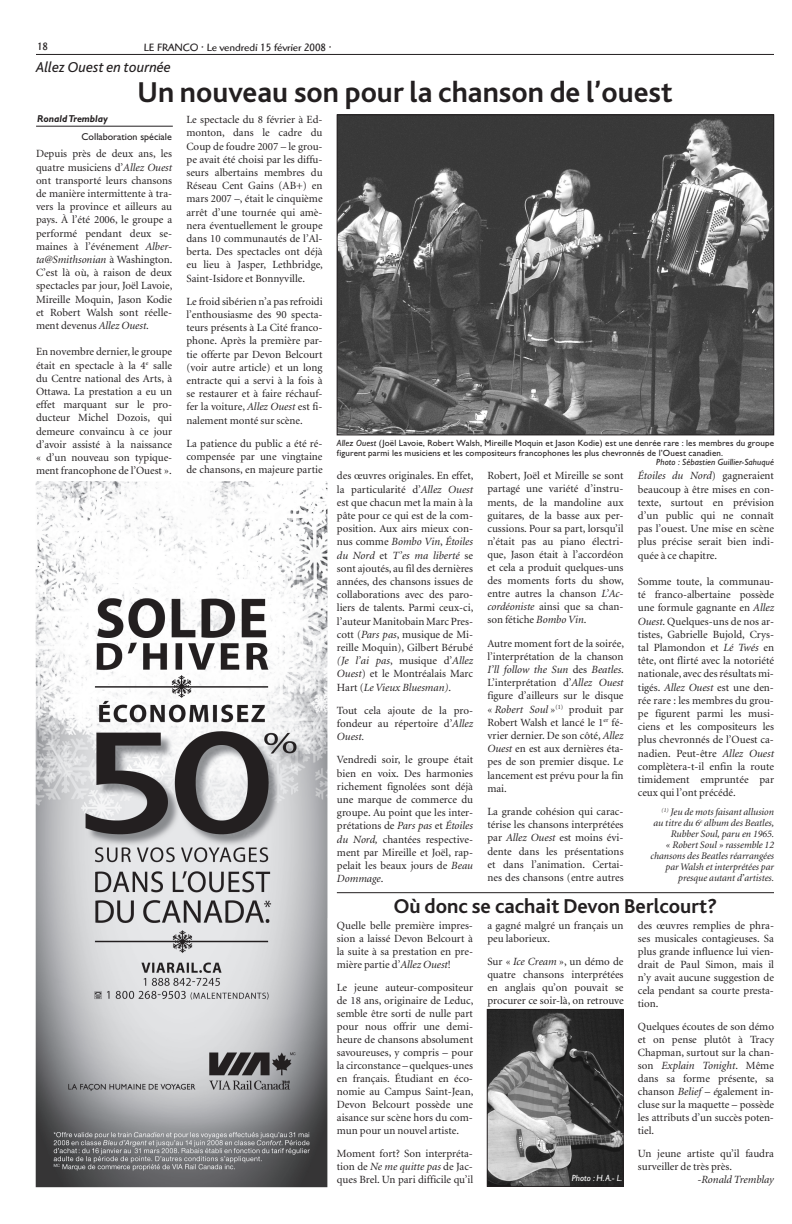
<style>
.page{position:relative;width:792px;height:1224px;background:#fff}
.page>*{position:absolute;margin:0;border:0;box-sizing:border-box;transform-origin:0 0}
.t1{font:700 30px "Bliss";color:#231f20}
.t2{font:700 21px "Bliss";color:#231f20}
.t3{font:italic 15px "Bliss";color:#231f20}
.t4{font:11px/13.2px "Minion";color:#231f20;text-align:justify}
.t5{font:11px "Highlander";color:#231f20}
.t6{font:italic 11px "Minion";color:#231f20}
.t7{font:italic 10px/11px "Minion";color:#231f20;text-align:right}
.t8{font:10px/17.9px "Gill Sans";color:#231f20}
.t9{font:9px "Gill Sans";letter-spacing:.01em;color:#231f20}
.t10{font:italic 9px "Gill Sans";letter-spacing:.01em;color:#231f20}
.t11{font:italic 9px "Gill Sans";color:#fff}
.s1{font-weight:700;font-style:italic}
.s2{font-style:italic}
</style>
<div class="page">
<hr style="left:36px;top:54px;width:738px;height:1px;background:#231f20">
<img style="left:35px;top:481px;width:293px;height:707px">
<img style="left:339px;top:117px;width:433px;height:316px">
<div style="left:337px;top:115px;width:437px;height:320px;border:1px solid #231f20"></div>
<img style="left:489px;top:1011px;width:132px;height:174px">
<div style="left:487px;top:1009px;width:136px;height:178px;border:1px solid #231f20"></div>
<hr style="left:337px;top:892px;width:437px;height:1px;background:#231f20">
<hr style="left:36px;top:126px;width:137px;height:1px;background:#231f20">
<p class="t5" style="left:37px;top:40px;width:12px">18</p>
<p class="t3" style="left:36px;top:59px;width:137px">Allez Ouest en tournée</p>
<p class="t1" style="left:138px;top:76px;width:537px">Un nouveau son pour la chanson de l’ouest</p>
<p class="t5" style="left:144px;top:41px;width:189px">LE FRANCO • Le vendredi 15 février 2008 •</p>
<p class="t8" style="left:82px;top:109px;width:92px;text-indent:-44px"><span class="s1">Ronald Tremblay<br></span>Collaboration spéciale</p>
<p class="t4" style="left:36px;top:148px;width:138px">Depuis près de deux ans, les quatre musiciens d’<span class="s2">Allez Ouest </span>ont transporté leurs chansons de manière intermittente à tra&shy;vers la province et ailleurs au pays. À l’été 2006, le groupe a performé pendant deux se&shy;maines à l’événement <span class="s2">Alber&shy;ta@Smithsonian</span> à Washington.<br>C’est là où, à raison de deux spectacles par jour, Joël Lavoie, Mireille Moquin, Jason Kodie et Robert Walsh sont réelle&shy;ment devenus <span class="s2">Allez Ouest</span>.</p>
<p class="t4" style="left:36px;top:346px;width:138px">En novembre dernier, le groupe était en spectacle à la 4<sup>e</sup> salle du Centre national des Arts, à Ottawa. La prestation a eu un effet marquant sur le pro&shy;ducteur Michel Dozois, qui demeure convaincu à ce jour d’avoir assisté à la naissance « d’un nouveau son typique&shy;ment francophone de l’Ouest ».</p>
<p class="t4" style="left:186px;top:114px;width:138px">Le spectacle du 8 février à Ed&shy;monton, dans le cadre du Coup de foudre 2007 – le grou&shy;pe avait été choisi par les diffu&shy;seurs albertains membres du Réseau Cent Gains (AB+) en mars 2007 –, était le cinquième arrêt d’une tournée qui amè&shy;nera éventuellement le groupe dans 10 communautés de l’Al&shy;berta. Des spectacles ont déjà eu lieu à Jasper, Lethbridge, Saint-Isidore et Bonnyville.</p>
<p class="t4" style="left:186px;top:295px;width:138px">Le froid sibérien n’a pas refroidi l’enthousiasme des 90 specta&shy;teurs présents à La Cité franco&shy;phone. Après la première par&shy;tie offerte par Devon Belcourt (voir autre article) et un long entracte qui a servi à la fois à se restaurer et à faire réchauf&shy;fer la voiture, <span class="s2">Allez Ouest</span> est fi&shy;nalement monté sur scène.</p>
<p class="t4" style="left:186px;top:437px;width:138px">La patience du public a été ré&shy;compensée par une vingtaine de chansons, en majeure partie</p>
<p class="t9" style="left:337px;top:438px;width:439px"><span class="s2">Allez Ouest</span> (Joël Lavoie, Robert Walsh, Mireille Moquin et Jason Kodie) est une denrée rare : les membres du groupe</p>
<p class="t9" style="left:337px;top:447px;width:388px">figurent parmi les musiciens et les compositeurs francophones les plus chevronnés de l’Ouest canadien.</p>
<p class="t10" style="left:656px;top:457px;width:119px">Photo : Sébastien Guillier-Sahuqué</p>
<p class="t4" style="left:337px;top:470px;width:138px">des œuvres originales. En effet, la particularité d’<span class="s2">Allez Ouest </span>est que chacun met la main à la pâte pour ce qui est de la com&shy;position. Aux airs mieux con&shy;nus comme <span class="s2">Bombo Vin</span>, <span class="s2">Étoiles du Nord</span> et <span class="s2">T’es ma liberté</span> se sont ajoutés, au fil des dernières années, des chansons issues de collaborations avec des paro&shy;liers de talents. Parmi ceux-ci, l’auteur Manitobain Marc Pres&shy;cott (<span class="s2">Pars pas</span>, musique de Mi&shy;reille Moquin), Gilbert Bérubé <span class="s2">(Je l’ai pas</span>, musique d’<span class="s2">Allez Ouest</span>) et le Montréalais Marc Hart (<span class="s2">Le Vieux Bluesman)</span>.</p>
<p class="t4" style="left:337px;top:704px;width:138px">Tout cela ajoute de la pro&shy;fondeur au répertoire d’<span class="s2">Allez Ouest.</span></p>
<p class="t4" style="left:337px;top:754px;width:138px">Vendredi soir, le groupe était bien en voix. Des harmonies richement fignolées sont déjà une marque de commerce du groupe. Au point que les inter&shy;prétations de <span class="s2">Pars pas</span> et <span class="s2">Étoiles du Nord,</span> chantées respective&shy;ment par Mireille et Joël, rap&shy;pelait les beaux jours de <span class="s2">Beau Dommage</span>.</p>
<p class="t4" style="left:487px;top:470px;width:138px">Robert, Joël et Mireille se sont partagé une variété d’instru&shy;ments, de la mandoline aux guitares, de la basse aux per&shy;cussions. Pour sa part, lorsqu’il n’était pas au piano électri&shy;que, Jason était à l’accordéon et cela a produit quelques-uns des moments forts du show, entre autres la chanson <span class="s2">L’Ac&shy;cordéoniste</span> ainsi que sa chan&shy;son fétiche <span class="s2">Bombo Vin</span>.</p>
<p class="t4" style="left:487px;top:637px;width:138px">Autre moment fort de la soirée, l’interprétation de la chanson <span class="s2">I’ll follow the Sun</span> des <span class="s2">Beatles</span>.<br>L’interprétation d’<span class="s2">Allez Ouest </span>figure d’ailleurs sur le disque « <span class="s2">Robert Soul</span> »<sup>(1)</sup> produit par Robert Walsh et lancé le 1<sup>er</sup> fé&shy;vrier dernier. De son côté, <span class="s2">Allez Ouest</span> en est aux dernières éta&shy;pes de son premier disque. Le lancement est prévu pour la fin mai.</p>
<p class="t4" style="left:487px;top:805px;width:138px">La grande cohésion qui carac&shy;térise les chansons interprétées par <span class="s2">Allez Ouest</span> est moins évi&shy;dente dans les présentations et dans l’animation. Certai&shy;nes des chansons (entre autres</p>
<p class="t4" style="left:638px;top:470px;width:138px"><span class="s2">Étoiles du Nord</span>) gagneraient beaucoup à être mises en con&shy;texte, surtout en prévision d’un public qui ne connaît pas l’ouest. Une mise en scène plus précise serait bien indi&shy;quée à ce chapitre.</p>
<p class="t4" style="left:638px;top:575px;width:138px">Somme toute, la communau&shy;té franco-albertaine possède une formule gagnante en <span class="s2">Allez Ouest</span>. Quelques-uns de nos ar&shy;tistes, Gabrielle Bujold, Crys&shy;tal Plamondon et <span class="s2">Lé Twés</span> en tête, ont flirté avec la notoriété nationale, avec des résultats mi&shy;tigés. <span class="s2">Allez Ouest</span> est une den&shy;rée rare : les membres du grou&shy;pe figurent parmi les musi&shy;ciens et les compositeurs les plus chevronnés de l’Ouest ca&shy;nadien. Peut-être <span class="s2">Allez Ouest </span>complètera-t-il enfin la route timidement empruntée par ceux qui l’ont précédé.</p>
<p class="t7" style="left:651px;top:807px;width:125px"><sup>(1)</sup> Jeu de mots faisant allusion au titre du 6<sup>e</sup> album des Beatles,<br>Rubber Soul, paru en 1965.<br>« Robert Soul » rassemble 12 chansons des Beatles réarrangées par Walsh et interprétées par presque autant d’artistes.</p>
<p class="t2" style="left:394px;top:895px;width:325px">Où donc se cachait Devon Berlcourt?</p>
<p class="t4" style="left:337px;top:920px;width:138px">Quelle belle première impres&shy;sion a laissé Devon Belcourt à la suite à sa prestation en pre&shy;mière partie d’<span class="s2">Allez Ouest</span>!</p>
<p class="t4" style="left:337px;top:982px;width:138px">Le jeune auteur-compositeur de 18 ans, originaire de Leduc, semble être sorti de nulle part pour nous offrir une demi&shy;heure de chansons absolument savoureuses, y compris – pour la circonstance – quelques-unes en français. Étudiant en éco&shy;nomie au Campus Saint-Jean, Devon Belcourt possède une aisance sur scène hors du com&shy;mun pour un nouvel artiste.</p>
<p class="t4" style="left:337px;top:1148px;width:138px">Moment fort? Son interpréta&shy;tion de <span class="s2">Ne me quitte pas</span> de Jac&shy;ques Brel. Un pari difficile qu’il</p>
<p class="t4" style="left:487px;top:920px;width:138px">a gagné malgré un français un peu laborieux.</p>
<p class="t4" style="left:487px;top:956px;width:138px">Sur « <span class="s2">Ice Cream</span> », un démo de quatre chansons interprétées en anglais qu’on pouvait se procurer ce soir-là, on retrouve</p>
<p class="t11" style="left:572px;top:1173px;width:52px">Photo : H. A.- L.</p>
<p class="t4" style="left:638px;top:920px;width:138px">des œuvres remplies de phra&shy;ses musicales contagieuses. Sa plus grande influence lui vien&shy;drait de Paul Simon, mais il n’y avait aucune suggestion de cela pendant sa courte presta&shy;tion.</p>
<p class="t4" style="left:638px;top:1021px;width:138px">Quelques écoutes de son démo et on pense plutôt à Tracy Chapman, surtout sur la chan&shy;son <span class="s2">Explain Tonight</span>. Même dans sa forme présente, sa chanson <span class="s2">Belief</span> – <span class="s2">é</span>galement in&shy;cluse sur la maquette – possède les attributs d’un succès poten&shy;tiel.</p>
<p class="t4" style="left:638px;top:1148px;width:138px">Un jeune artiste qu’il faudra</p>
<p class="t4" style="left:638px;top:1161px;width:96px">surveiller de très près.</p>
<p class="t6" style="left:698px;top:1175px;width:78px">-Ronald Tremblay</p>
</div>
